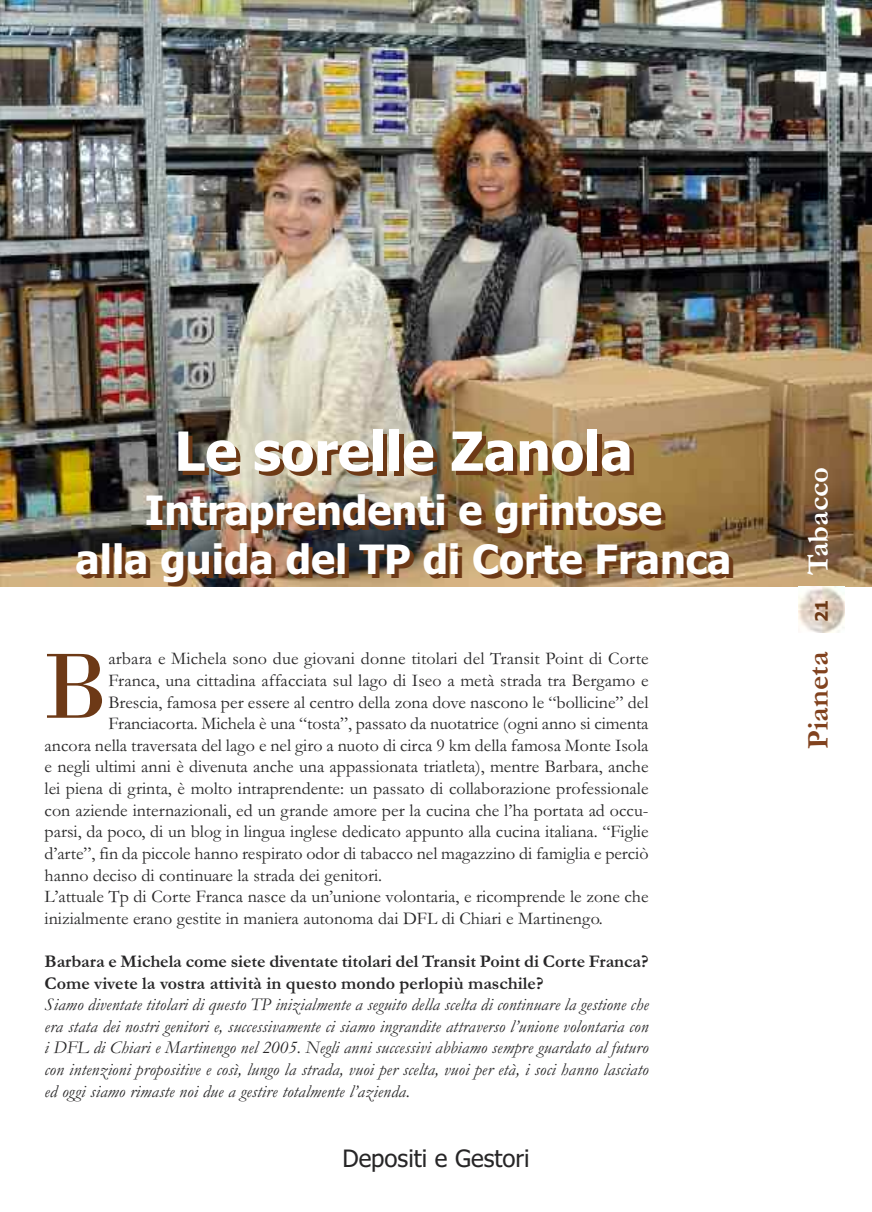
<style>
.page{position:relative;width:872px;height:1212px;background:#fff}
.page>*{position:absolute;margin:0;border:0;box-sizing:border-box;transform-origin:0 0}
.t1{font:97.5px "Bodoni";color:#6d3916;scale:.95 1}
.t2{font:700 54px "Tahoma";color:#fff}
.t3{font:700 40.5px/48.6px "Tahoma";color:#fff;text-align:center}
.t4{font:700 30.6px "Garamond";color:#81421e}
.t5{font:700 30.6px "Garamond";color:#fff}
.t6{font:24px "Tahoma";color:#272627}
.t7{font:18px "Garamond";color:#272627}
.t8{font:italic 18px/21.6px "Garamond";letter-spacing:.01em;color:#272627;text-align:justify}
.t9{font:700 18px/21.6px "Garamond";letter-spacing:-.005em;color:#272627}
.t10{font:700 17.25px "Tahoma";color:#6d3916}
</style>
<div class="page">
<img style="left:0;top:0;width:872px;height:587px">
<img style="left:798px;top:586px;width:46px;height:46px">
<h2 class="t2" style="left:174px;top:421px;width:460px">Le sorelle Zanola</h2>
<h3 class="t3" style="left:76px;top:487px;width:657px">Intraprendenti e grintose<br>alla guida del TP di Corte Franca</h3>
<h3 class="t5" style="left:799px;top:575px;width:110px;rotate:-90deg">Tabacco</h3>
<p class="t10" style="left:811px;top:622px;width:24px;rotate:-90deg">21</p>
<h1 class="t1" style="left:43px;top:627px;width:70px">B</h1>
<h3 class="t4" style="left:799px;top:749px;width:99px;rotate:-90deg">Pianeta</h3>
<p class="t7" style="left:108px;top:648px;width:542px">arbara e Michela sono due giovani donne titolari del Transit Point di Corte</p>
<p class="t7" style="left:108px;top:669px;width:542px">Franca, una cittadina affacciata sul lago di Iseo a metà strada tra Bergamo e</p>
<p class="t7" style="left:108px;top:691px;width:541px">Brescia, famosa per essere al centro della zona dove nascono le “bollicine” del</p>
<p class="t7" style="left:108px;top:712px;width:541px">Franciacorta. Michela è una “tosta”, passato da nuotatrice (ogni anno si cimenta</p>
<p class="t7" style="left:45px;top:734px;width:605px">ancora nella traversata del lago e nel giro a nuoto di circa 9 km della famosa Monte Isola</p>
<p class="t7" style="left:45px;top:756px;width:605px">e negli ultimi anni è divenuta anche una appassionata triatleta), mentre Barbara, anche</p>
<p class="t7" style="left:45px;top:777px;width:605px">lei piena di grinta, è molto intraprendente: un passato di collaborazione professionale</p>
<p class="t7" style="left:45px;top:799px;width:605px">con aziende internazionali, ed un grande amore per la cucina che l’ha portata ad occu-</p>
<p class="t7" style="left:45px;top:820px;width:605px">parsi, da poco, di un blog in lingua inglese dedicato appunto alla cucina italiana. “Figlie</p>
<p class="t7" style="left:45px;top:842px;width:605px">d’arte”, fin da piccole hanno respirato odor di tabacco nel magazzino di famiglia e perciò</p>
<p class="t7" style="left:45px;top:864px;width:339px">hanno deciso di continuare la strada dei genitori.</p>
<p class="t7" style="left:45px;top:885px;width:605px">L’attuale Tp di Corte Franca nasce da un’unione volontaria, e ricomprende le zone che</p>
<p class="t7" style="left:45px;top:907px;width:560px">inizialmente erano gestite in maniera autonoma dai DFL di Chiari e Martinengo.</p>
<p class="t9" style="left:45px;top:950px;width:605px">Barbara e Michela come siete diventate titolari del Transit Point di Corte Franca?<br>Come vivete la vostra attività in questo mondo perlopiù maschile?</p>
<p class="t8" style="left:44px;top:993px;width:605px">Siamo diventate titolari di questo TP inizialmente a seguito della scelta di continuare la gestione che era stata dei nostri genitori e, successivamente ci siamo ingrandite attraverso l’unione volontaria con i DFL di Chiari e Martinengo nel 2005. Negli anni successivi abbiamo sempre guardato al futuro con intenzioni propositive e così, lungo la strada, vuoi per scelta, vuoi per età, i soci hanno lasciato ed oggi siamo rimaste noi due a gestire totalmente l’azienda.</p>
<h3 class="t6" style="left:342px;top:1144px;width:189px">Depositi e Gestori</h3>
</div>
